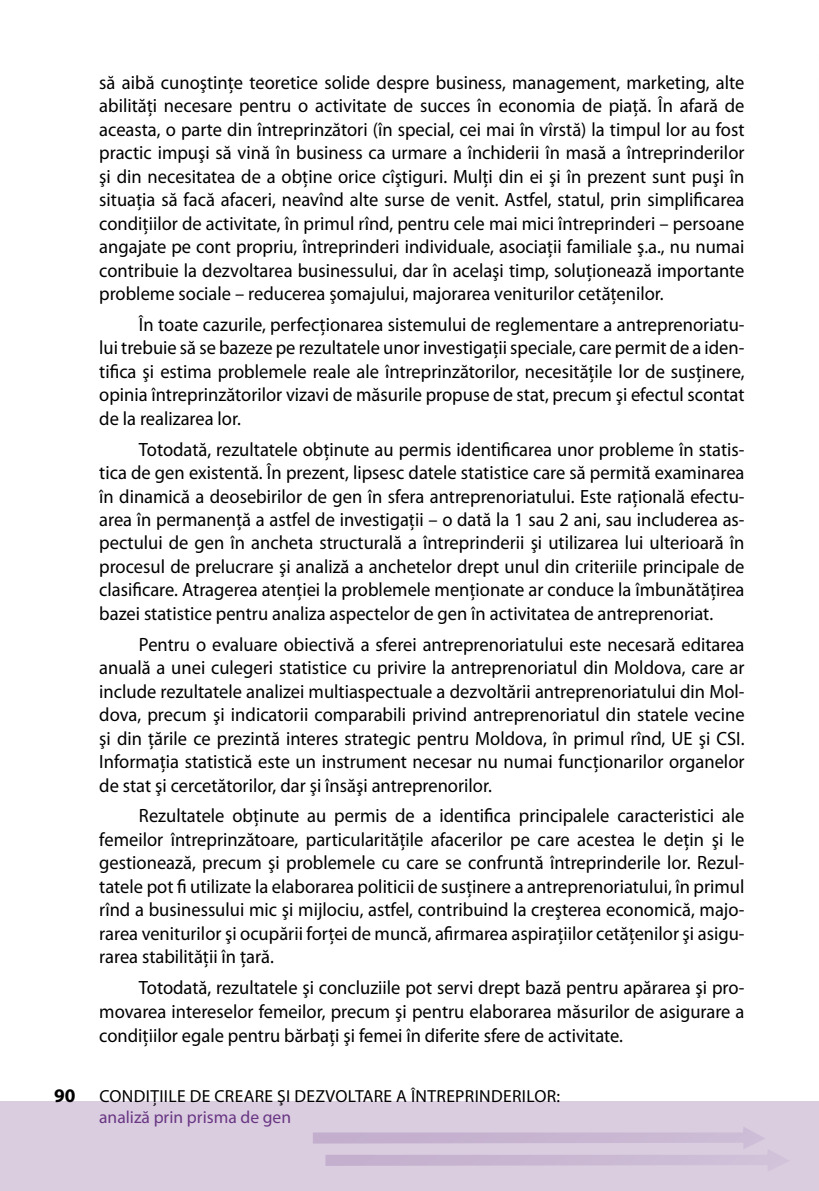
<style>
.page{position:relative;width:819px;height:1191px;background:#fff}
.page>*{position:absolute;margin:0;border:0;box-sizing:border-box;transform-origin:0 0}
.t1{font:19.25px/23.4px "Myriad Pro";color:#000;text-align:justify;scale:.96 1}
.t2{font:700 19.25px "Myriad Pro";color:#000}
.t3{font:17.5px "Myriad Pro";letter-spacing:.02em;color:#000}
.t4{font:17.5px "Myriad Pro";color:#693683}
</style>
<div class="page">
<div style="left:0;top:1101px;width:818px;height:90px;background:#dacde0"></div>
<svg style="left:313px;top:1127px;width:472px;height:44px"></svg>
<p class="t2" style="left:54px;top:1084px;width:23px">90</p>
<p class="t1" style="left:99px;top:71px;width:673px">să aibă cunoştinţe teoretice solide despre business, management, marketing, alte abilităţi necesare pentru o activitate de succes în economia de piaţă. În afară de aceasta, o parte din întreprinzători (în special, cei mai în vîrstă) la timpul lor au fost practic impuşi să vină în business ca urmare a închiderii în masă a întreprinderilor şi din necesitatea de a obţine orice cîştiguri. Mulţi din ei şi în prezent sunt puşi în situaţia să facă afaceri, neavînd alte surse de venit. Astfel, statul, prin simplificarea condiţiilor de activitate, în primul rînd, pentru cele mai mici întreprinderi – persoane angajate pe cont propriu, întreprinderi individuale, asociaţii familiale ş.a., nu numai contribuie la dezvoltarea businessului, dar în acelaşi timp, soluţionează importante probleme sociale – reducerea şomajului, majorarea veniturilor cetăţenilor.</p>
<p class="t1" style="left:99px;top:313px;width:673px;text-indent:40px">În toate cazurile, perfecţionarea sistemului de reglementare a antreprenoriatu&shy;lui trebuie să se bazeze pe rezultatele unor investigaţii speciale, care permit de a iden&shy;tifica şi estima problemele reale ale întreprinzătorilor, necesităţile lor de susţinere, opinia întreprinzătorilor vizavi de măsurile propuse de stat, precum şi efectul scontat de la realizarea lor.</p>
<p class="t1" style="left:99px;top:438px;width:673px;text-indent:40px">Totodată, rezultatele obţinute au permis identificarea unor probleme în statis&shy;tica de gen existentă. În prezent, lipsesc datele statistice care să permită examinarea în dinamică a deosebirilor de gen în sfera antreprenoriatului. Este raţională efectu&shy;area în permanenţă a astfel de investigaţii – o dată la 1 sau 2 ani, sau includerea as&shy;pectului de gen în ancheta structurală a întreprinderii şi utilizarea lui ulterioară în procesul de prelucrare şi analiză a anchetelor drept unul din criteriile principale de clasificare. Atragerea atenţiei la problemele menţionate ar conduce la îmbunătăţirea bazei statistice pentru analiza aspectelor de gen în activitatea de antreprenoriat.</p>
<p class="t1" style="left:99px;top:633px;width:673px;text-indent:40px">Pentru o evaluare obiectivă a sferei antreprenoriatului este necesară editarea anuală a unei culegeri statistice cu privire la antreprenoriatul din Moldova, care ar include rezultatele analizei multiaspectuale a dezvoltării antreprenoriatului din Mol&shy;dova, precum şi indicatorii comparabili privind antreprenoriatul din statele vecine şi din ţările ce prezintă interes strategic pentru Moldova, în primul rînd, UE şi CSI.<br>Informaţia statistică este un instrument necesar nu numai funcţionarilor organelor de stat şi cercetătorilor, dar şi însăşi antreprenorilor.</p>
<p class="t1" style="left:99px;top:804px;width:673px;text-indent:40px">Rezultatele obţinute au permis de a identifica principalele caracteristici ale femeilor întreprinzătoare, particularităţile afacerilor pe care acestea le deţin şi le gestionează, precum şi problemele cu care se confruntă întreprinderile lor. Rezul&shy;tatele pot fi utilizate la elaborarea politicii de susţinere a antreprenoriatului, în primul rînd a businessului mic şi mijlociu, astfel, contribuind la creşterea economică, majo&shy;rarea veniturilor şi ocupării forţei de muncă, afirmarea aspiraţiilor cetăţenilor şi asigu&shy;rarea stabilităţii în ţară.</p>
<p class="t1" style="left:99px;top:976px;width:673px;line-height:24px;text-indent:40px">Totodată, rezultatele şi concluziile pot servi drept bază pentru apărarea şi pro&shy;movarea intereselor femeilor, precum şi pentru elaborarea măsurilor de asigurare a condiţiilor egale pentru bărbaţi şi femei în diferite sfere de activitate.</p>
<p class="t3" style="left:99px;top:1086px;width:462px">CONDIŢIILE DE CREARE ŞI DEZVOLTARE A ÎNTREPRINDERILOR:</p>
<p class="t4" style="left:99px;top:1107px;width:193px">analiză prin prisma de gen</p>
</div>
